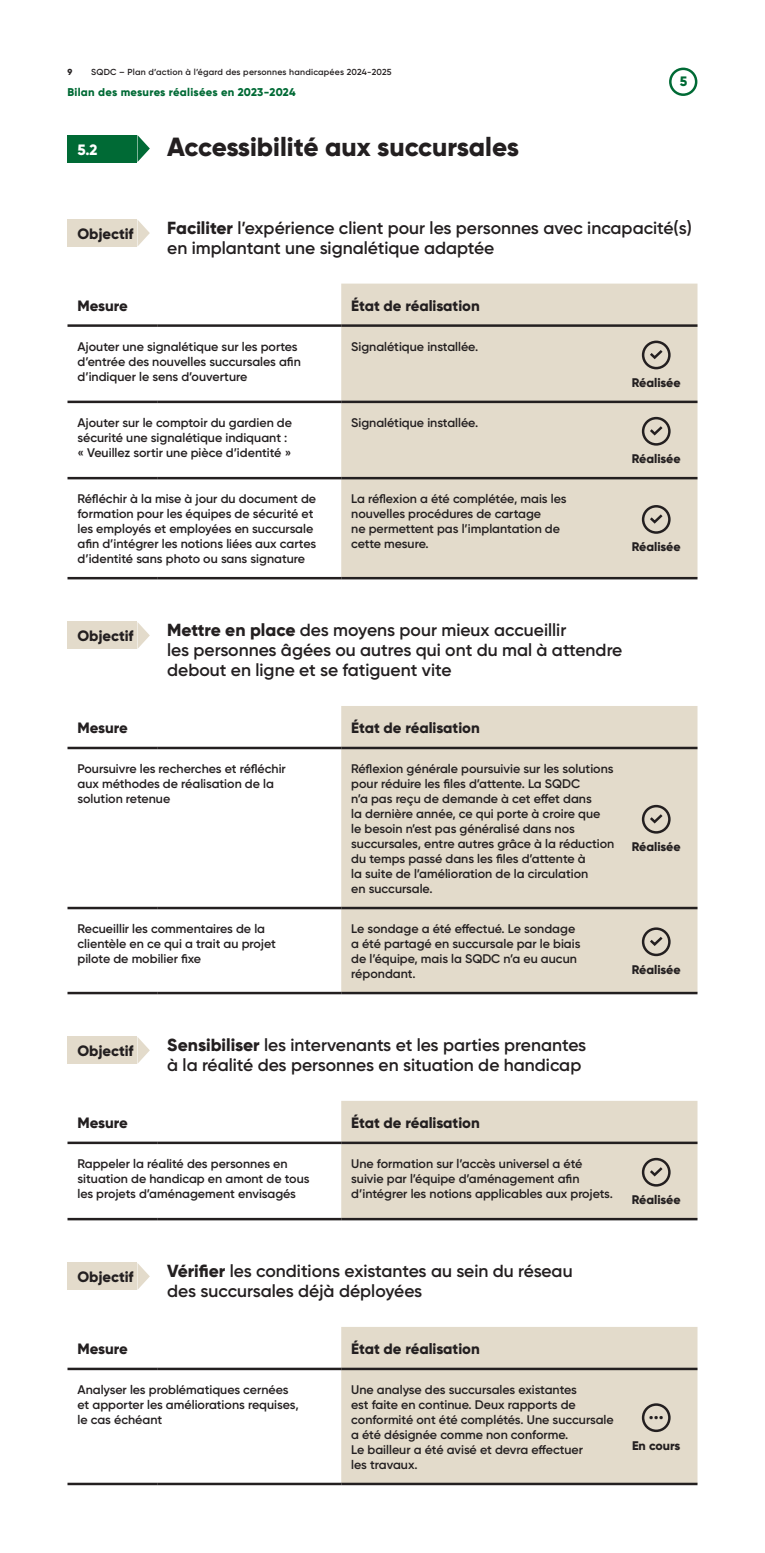
<style>
.page{position:relative;width:765px;height:1553px;background:#fff}
.page>*{position:absolute;margin:0;border:0;box-sizing:border-box;transform-origin:0 0}
.Sous-Objectifs{font:800 26.25px "Gilroy";color:#231f20}
.Objectifs{font:600 17.5px/20px "Gilroy";color:#231f20}
.Chiffres{font:800 17.5px "Gilroy";color:#231f20}
.T1{font:800 15px "Gilroy";letter-spacing:-.005em;color:#231f20}
.T1-2{font:800 15px "Gilroy";color:#fff}
.t1{font:800 13.62px "Gilroy";color:#006a35}
.Rubrique{font:600 12.5px/15px "Gilroy";color:#231f20}
.Chiffres-2{font:800 12.5px "Gilroy";letter-spacing:-.005em;color:#231f20}
.t2{font:800 11.25px "Gilroy";letter-spacing:.02em;color:#006a35}
.t3{font:600 8.75px "Gilroy";letter-spacing:.025em;color:#231f20}
.t4{font:800 8.75px "Gilroy";color:#231f20}
.s1{font-weight:800}
</style>
<div class="page">
<div style="left:669px;top:68px;width:28px;height:28px;border:2px solid #006a35;border-radius:50%"></div>
<div style="left:68px;top:135px;width:70px;height:27px;background:#006a35"></div>
<svg style="left:138px;top:135px;width:12px;height:27px"></svg>
<div style="left:341px;top:283px;width:357px;height:294px;background:#e3dbcb"></div>
<hr style="left:68px;top:324px;width:89px;height:3px;background:#231f20">
<hr style="left:157px;top:324px;width:184px;height:3px;background:#231f20">
<hr style="left:68px;top:400px;width:89px;height:3px;background:#231f20">
<hr style="left:157px;top:400px;width:184px;height:3px;background:#231f20">
<hr style="left:68px;top:477px;width:89px;height:2px;background:#231f20">
<hr style="left:157px;top:477px;width:184px;height:2px;background:#231f20">
<hr style="left:68px;top:577px;width:89px;height:2px;background:#231f20">
<hr style="left:157px;top:577px;width:184px;height:2px;background:#231f20">
<hr style="left:615px;top:324px;width:83px;height:3px;background:#231f20">
<hr style="left:615px;top:400px;width:83px;height:3px;background:#231f20">
<hr style="left:615px;top:477px;width:83px;height:2px;background:#231f20">
<hr style="left:615px;top:577px;width:83px;height:2px;background:#231f20">
<hr style="left:341px;top:324px;width:274px;height:3px;background:#231f20">
<hr style="left:341px;top:400px;width:274px;height:3px;background:#231f20">
<hr style="left:341px;top:477px;width:274px;height:2px;background:#231f20">
<hr style="left:341px;top:577px;width:274px;height:2px;background:#231f20">
<div style="left:68px;top:219px;width:70px;height:27px;background:#e3dbcb"></div>
<svg style="left:138px;top:220px;width:12px;height:26px"></svg>
<div style="left:642px;top:340px;width:29px;height:29px;border:2px solid #231f20;border-radius:50%"></div>
<svg style="left:647px;top:347px;width:18px;height:14px"></svg>
<div style="left:642px;top:417px;width:29px;height:28px;border:2px solid #231f20;border-radius:50%"></div>
<svg style="left:647px;top:423px;width:18px;height:14px"></svg>
<div style="left:642px;top:505px;width:29px;height:29px;border:2px solid #231f20;border-radius:50%"></div>
<svg style="left:647px;top:512px;width:18px;height:13px"></svg>
<div style="left:341px;top:706px;width:357px;height:285px;background:#e3dbcb"></div>
<hr style="left:68px;top:746px;width:89px;height:3px;background:#231f20">
<hr style="left:157px;top:746px;width:184px;height:3px;background:#231f20">
<hr style="left:68px;top:906px;width:89px;height:3px;background:#231f20">
<hr style="left:157px;top:906px;width:184px;height:3px;background:#231f20">
<hr style="left:68px;top:991px;width:89px;height:3px;background:#231f20">
<hr style="left:157px;top:991px;width:184px;height:3px;background:#231f20">
<hr style="left:615px;top:746px;width:83px;height:3px;background:#231f20">
<hr style="left:615px;top:906px;width:83px;height:3px;background:#231f20">
<hr style="left:615px;top:991px;width:83px;height:3px;background:#231f20">
<hr style="left:341px;top:746px;width:274px;height:3px;background:#231f20">
<hr style="left:341px;top:906px;width:274px;height:3px;background:#231f20">
<hr style="left:341px;top:991px;width:274px;height:3px;background:#231f20">
<div style="left:68px;top:622px;width:70px;height:27px;background:#e3dbcb"></div>
<svg style="left:138px;top:623px;width:12px;height:25px"></svg>
<div style="left:642px;top:805px;width:29px;height:28px;border:2px solid #231f20;border-radius:50%"></div>
<svg style="left:647px;top:811px;width:18px;height:14px"></svg>
<div style="left:642px;top:927px;width:29px;height:29px;border:2px solid #231f20;border-radius:50%"></div>
<svg style="left:647px;top:934px;width:18px;height:13px"></svg>
<hr style="left:68px;top:1141px;width:89px;height:3px;background:#231f20">
<hr style="left:157px;top:1141px;width:184px;height:3px;background:#231f20">
<hr style="left:68px;top:1217px;width:89px;height:3px;background:#231f20">
<hr style="left:157px;top:1217px;width:184px;height:3px;background:#231f20">
<hr style="left:615px;top:1217px;width:83px;height:3px;background:#231f20">
<hr style="left:341px;top:1217px;width:274px;height:3px;background:#231f20">
<div style="left:68px;top:1036px;width:70px;height:27px;background:#e3dbcb"></div>
<svg style="left:138px;top:1038px;width:12px;height:25px"></svg>
<div style="left:341px;top:1101px;width:357px;height:118px;background:#e3dbcb"></div>
<div style="left:341px;top:1327px;width:357px;height:155px;background:#e3dbcb"></div>
<hr style="left:68px;top:1367px;width:89px;height:3px;background:#231f20">
<hr style="left:157px;top:1367px;width:184px;height:3px;background:#231f20">
<hr style="left:68px;top:1482px;width:89px;height:3px;background:#231f20">
<hr style="left:157px;top:1482px;width:184px;height:3px;background:#231f20">
<hr style="left:615px;top:1367px;width:83px;height:3px;background:#231f20">
<hr style="left:615px;top:1482px;width:83px;height:3px;background:#231f20">
<hr style="left:341px;top:1367px;width:274px;height:3px;background:#231f20">
<hr style="left:341px;top:1482px;width:274px;height:3px;background:#231f20">
<div style="left:68px;top:1262px;width:70px;height:27px;background:#e3dbcb"></div>
<svg style="left:138px;top:1264px;width:12px;height:25px"></svg>
<div style="left:642px;top:1403px;width:29px;height:29px;border:2px solid #231f20;border-radius:50%"></div>
<p class="t4" style="left:68px;top:66px;width:6px">9</p>
<p class="t3" style="left:91px;top:66px;width:302px">SQDC – Plan d’action à l’égard des personnes handicapées 2024-2025</p>
<p class="t2" style="left:68px;top:85px;width:230px">Bilan des mesures réalisées en 2023-2024</p>
<p class="T1-2" style="left:78px;top:140px;width:22px">5.2</p>
<p class="Sous-Objectifs" style="left:167px;top:130px;width:353px">Accessibilité aux succursales</p>
<p class="t1" style="left:680px;top:73px;width:9px">5</p>
<p class="T1" style="left:78px;top:224px;width:58px">Objectif</p>
<p class="Objectifs" style="left:167px;top:217px;width:526px"><span class="s1">Faciliter</span> l’expérience client pour les personnes avec incapacité(s) en implantant une signalétique adaptée</p>
<p class="T1" style="left:78px;top:296px;width:52px">Mesure</p>
<p class="T1" style="left:351px;top:296px;width:130px">État de réalisation</p>
<p class="Rubrique" style="left:78px;top:339px;width:225px">Ajouter une signalétique sur les portes d’entrée des nouvelles succursales afin d’indiquer le sens d’ouverture</p>
<p class="Rubrique" style="left:351px;top:339px;width:129px">Signalétique installée.</p>
<p class="Rubrique" style="left:78px;top:415px;width:216px">Ajouter sur le comptoir du gardien de sécurité une signalétique indiquant : « Veuillez sortir une pièce d’identité »</p>
<p class="Rubrique" style="left:351px;top:415px;width:129px">Signalétique installée.</p>
<p class="Rubrique" style="left:78px;top:491px;width:240px">Réfléchir à la mise à jour du document de formation pour les équipes de sécurité et les employés et employées en succursale afin d’intégrer les notions liées aux cartes d’identité sans photo ou sans signature</p>
<p class="Rubrique" style="left:351px;top:491px;width:217px">La réflexion a été complétée, mais les nouvelles procédures de cartage<br>ne permettent pas l’implantation de cette mesure.</p>
<p class="Chiffres-2" style="left:632px;top:374px;width:50px">Réalisée</p>
<p class="Chiffres-2" style="left:632px;top:451px;width:50px">Réalisée</p>
<p class="Chiffres-2" style="left:632px;top:539px;width:50px">Réalisée</p>
<p class="T1" style="left:78px;top:627px;width:58px">Objectif</p>
<p class="Objectifs" style="left:167px;top:619px;width:457px"><span class="s1">Mettre en place</span> des moyens pour mieux accueillir<br>les personnes âgées ou autres qui ont du mal à attendre debout en ligne et se fatiguent vite</p>
<p class="T1" style="left:78px;top:718px;width:52px">Mesure</p>
<p class="T1" style="left:351px;top:718px;width:130px">État de réalisation</p>
<p class="Rubrique" style="left:78px;top:761px;width:210px">Poursuivre les recherches et réfléchir aux méthodes de réalisation de la solution retenue</p>
<p class="Rubrique" style="left:351px;top:761px;width:265px">Réflexion générale poursuivie sur les solutions pour réduire les files d’attente. La SQDC<br>n’a pas reçu de demande à cet effet dans<br>la dernière année, ce qui porte à croire que<br>le besoin n’est pas généralisé dans nos succursales, entre autres grâce à la réduction du temps passé dans les files d’attente à<br>la suite de l’amélioration de la circulation<br>en succursale.</p>
<p class="Rubrique" style="left:78px;top:921px;width:200px">Recueillir les commentaires de la clientèle en ce qui a trait au projet pilote de mobilier fixe</p>
<p class="Rubrique" style="left:351px;top:921px;width:231px">Le sondage a été effectué. Le sondage a été partagé en succursale par le biais de l’équipe, mais la SQDC n’a eu aucun répondant.</p>
<p class="Chiffres-2" style="left:632px;top:839px;width:50px">Réalisée</p>
<p class="Chiffres-2" style="left:632px;top:961px;width:50px">Réalisée</p>
<p class="T1" style="left:78px;top:1041px;width:58px">Objectif</p>
<p class="Objectifs" style="left:167px;top:1034px;width:421px"><span class="s1">Sensibiliser</span> les intervenants et les parties prenantes à la réalité des personnes en situation de handicap</p>
<p class="T1" style="left:78px;top:1113px;width:52px">Mesure</p>
<p class="T1" style="left:351px;top:1113px;width:130px">État de réalisation</p>
<p class="Rubrique" style="left:78px;top:1156px;width:234px">Rappeler la réalité des personnes en situation de handicap en amont de tous les projets d’aménagement envisagés</p>
<p class="Rubrique" style="left:351px;top:1156px;width:263px">Une formation sur l’accès universel a été suivie par l’équipe d’aménagement afin d’intégrer les notions applicables aux projets.</p>
<p class="Chiffres-2" style="left:632px;top:1191px;width:50px">Réalisée</p>
<p class="T1" style="left:78px;top:1267px;width:58px">Objectif</p>
<p class="Objectifs" style="left:167px;top:1260px;width:407px"><span class="s1">Vérifier</span> les conditions existantes au sein du réseau des succursales déjà déployées</p>
<p class="T1" style="left:78px;top:1339px;width:52px">Mesure</p>
<p class="T1" style="left:351px;top:1339px;width:130px">État de réalisation</p>
<p class="Rubrique" style="left:78px;top:1382px;width:223px">Analyser les problématiques cernées et apporter les améliorations requises, le cas échéant</p>
<p class="Rubrique" style="left:351px;top:1382px;width:264px">Une analyse des succursales existantes<br>est faite en continue. Deux rapports de conformité ont été complétés. Une succursale a été désignée comme non conforme.<br>Le bailleur a été avisé et devra effectuer<br>les travaux.</p>
<p class="Chiffres" style="left:649px;top:1402px;width:16px">...</p>
<p class="Chiffres-2" style="left:632px;top:1437px;width:50px">En cours</p>
</div>
